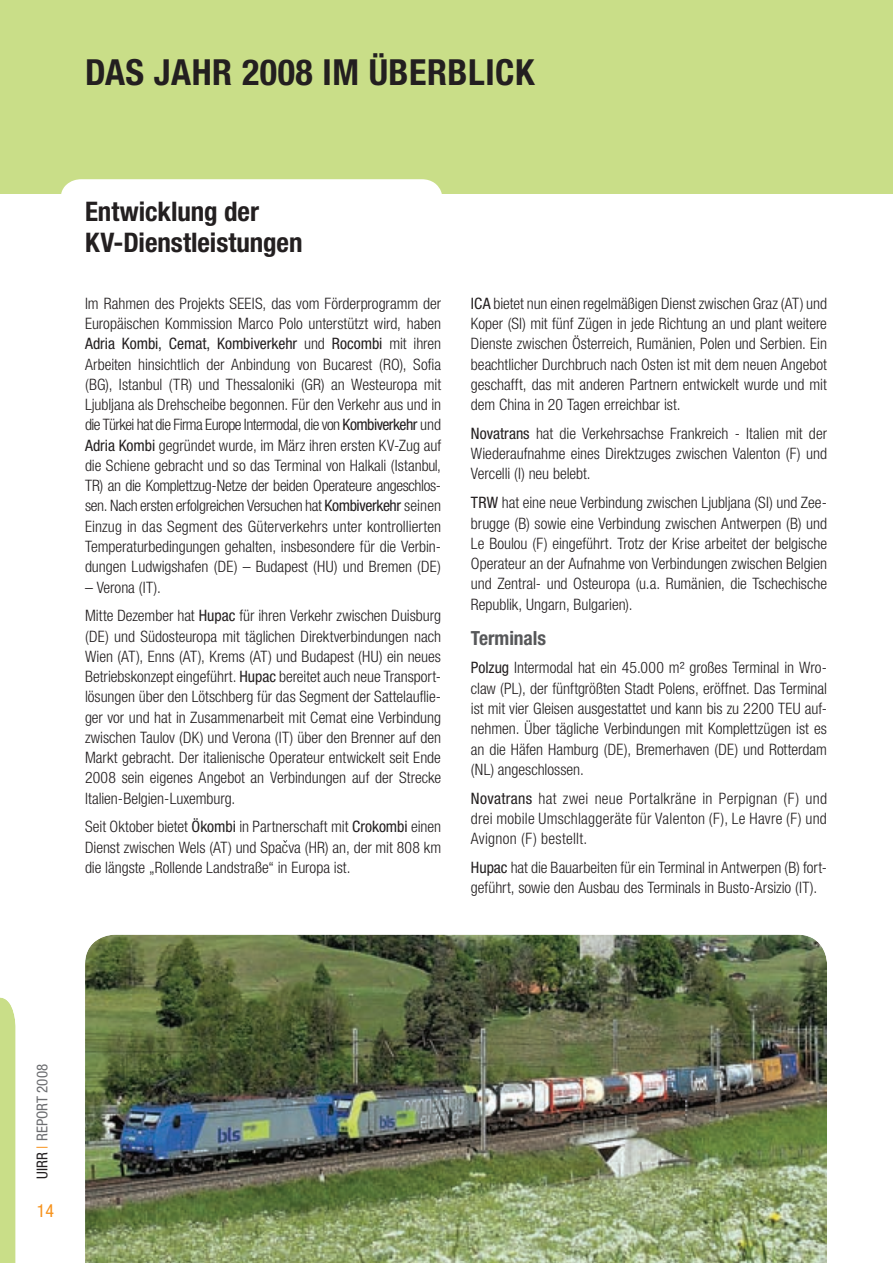
<style>
.page{position:relative;width:893px;height:1263px;background:#fff}
.page>*{position:absolute;margin:0;border:0;box-sizing:border-box;transform-origin:0 0}
.t1{font:700 condensed 36px "Helvetica Neue LT Std";letter-spacing:.015em;color:#231f20}
.t2{font:700 condensed 27px/31.5px "Helvetica Neue LT Std";color:#231f20}
.t3{font:700 condensed 19.5px "Helvetica Neue LT Std";letter-spacing:-.005em;color:#57585a}
.t4{font:condensed 18px "Helvetica Neue LT Std";color:#f7931d}
.t5{font:300 condensed 15.75px/20.2px "Helvetica Neue LT Std";letter-spacing:-.005em;color:#231f20;text-align:justify}
.t6{font:condensed 15px "Helvetica Neue LT Std";color:#6c6d70}
.s1{font-weight:400}
.s2{color:#231f20}
.s3{color:#f7931d}
</style>
<div class="page">
<svg style="left:0;top:997px;width:16px;height:266px;background:#cce08f"></svg>
<div style="left:0;top:0;width:893px;height:194px;background:#c9de88"></div>
<svg style="left:61px;top:179px;width:381px;height:15px;background:#fcfdfa"></svg>
<img style="left:85px;top:934px;width:742px;height:329px">
<svg style="left:85px;top:957px;width:1px;height:25px"></svg>
<h1 class="t1" style="left:85px;top:51px;width:451px">DAS JAHR 2008 IM ÜBERBLICK</h1>
<h2 class="t2" style="left:85px;top:195px;width:219px">Entwicklung der<br>KV-Dienstleistungen</h2>
<p class="t5" style="left:85px;top:293px;width:358px">Im Rahmen des Projekts SEEIS, das vom Förderprogramm der Europäischen Kommission Marco Polo unterstützt wird, haben <span class="s1">Adria Kombi, Cemat, Kombiverkehr</span> und <span class="s1">Rocombi</span> mit ihren Arbeiten hinsichtlich der Anbindung von Bucarest (RO), Sofia (BG), Istanbul (TR) und Thessaloniki (GR) an Westeuropa mit Ljubljana als Drehscheibe begonnen. Für den Verkehr aus und in die Türkei hat die Firma Europe Intermodal, die von <span class="s1">Kombiverkehr</span> und <span class="s1">Adria Kombi</span> gegründet wurde, im März ihren ersten KV-Zug auf die Schiene gebracht und so das Terminal von Halkali (Istanbul, TR) an die Komplettzug-Netze der beiden Operateure angeschlos&shy;sen. Nach ersten erfolgreichen Versuchen hat <span class="s1">Kombiverkehr</span> seinen Einzug in das Segment des Güterverkehrs unter kontrollierten Temperaturbedingungen gehalten, insbesondere für die Verbin&shy;dungen Ludwigshafen (DE) – Budapest (HU) und Bremen (DE)</p>
<p class="t5" style="left:85px;top:572px;width:358px;line-height:28.8px">– Verona (IT).<br>Mitte Dezember hat <span class="s1">Hupac</span> für ihren Verkehr zwischen Duisburg</p>
<p class="t5" style="left:85px;top:626px;width:358px">(DE) und Südosteuropa mit täglichen Direktverbindungen nach Wien (AT), Enns (AT), Krems (AT) und Budapest (HU) ein neues Betriebskonzept eingeführt. <span class="s1">Hupac</span> bereitet auch neue Transport&shy;lösungen über den Lötschberg für das Segment der Sattelauflie&shy;ger vor und hat in Zusammenarbeit mit Cemat eine Verbindung zwischen Taulov (DK) und Verona (IT) über den Brenner auf den Markt gebracht. Der italienische Operateur entwickelt seit Ende 2008 sein eigenes Angebot an Verbindungen auf der Strecke Italien-Belgien-Luxemburg.</p>
<p class="t5" style="left:85px;top:816px;width:358px">Seit Oktober bietet <span class="s1">Ökombi</span> in Partnerschaft mit <span class="s1">Crokombi</span> einen Dienst zwischen Wels (AT) und Spacva (HR) an, der mit 808 km die längste „Rollende Landstraße“ in Europa ist.</p>
<p class="t5" style="left:471px;top:293px;width:358px"><span class="s1">ICA</span> bietet nun einen regelmäßigen Dienst zwischen Graz (AT) und Koper (SI) mit fünf Zügen in jede Richtung an und plant weitere Dienste zwischen Österreich, Rumänien, Polen und Serbien. Ein beachtlicher Durchbruch nach Osten ist mit dem neuen Angebot geschafft, das mit anderen Partnern entwickelt wurde und mit dem China in 20 Tagen erreichbar ist.</p>
<p class="t5" style="left:471px;top:423px;width:358px"><span class="s1">Novatrans</span> hat die Verkehrsachse Frankreich - Italien mit der Wiederaufnahme eines Direktzuges zwischen Valenton (F) und Vercelli (I) neu belebt.</p>
<p class="t5" style="left:471px;top:492px;width:358px"><span class="s1">TRW</span> hat eine neue Verbindung zwischen Ljubljana (SI) und Zee&shy;brugge (B) sowie eine Verbindung zwischen Antwerpen (B) und Le Boulou (F) eingeführt. Trotz der Krise arbeitet der belgische Operateur an der Aufnahme von Verbindungen zwischen Belgien und Zentral- und Osteuropa (u.a. Rumänien, die Tschechische Republik, Ungarn, Bulgarien).</p>
<p class="t3" style="left:471px;top:626px;width:77px">Terminals</p>
<p class="t5" style="left:471px;top:658px;width:358px"><span class="s1">Polzug</span> Intermodal hat ein 45.000 m² großes Terminal in Wro&shy;claw (PL), der fünftgrößten Stadt Polens, eröffnet. Das Terminal ist mit vier Gleisen ausgestattet und kann bis zu 2200 TEU auf&shy;nehmen. Über tägliche Verbindungen mit Komplettzügen ist es an die Häfen Hamburg (DE), Bremerhaven (DE) und Rotterdam (NL) angeschlossen.</p>
<p class="t5" style="left:471px;top:788px;width:358px"><span class="s1">Novatrans</span> hat zwei neue Portalkräne in Perpignan (F) und drei mobile Umschlaggeräte für Valenton (F), Le Havre (F) und Avignon (F) bestellt.</p>
<p class="t5" style="left:471px;top:857px;width:358px"><span class="s1">Hupac</span> hat die Bauarbeiten für ein Terminal in Antwerpen (B) fort&shy;geführt, sowie den Ausbau des Terminals in Busto-Arsizio (IT).</p>
<p class="t6" style="left:34px;top:1178px;width:116px;rotate:-90deg"><span class="s2">UIRR</span> <span class="s3">|</span> REPORT 2008</p>
<p class="t4" style="left:37px;top:1200px;width:19px">14</p>
</div>
